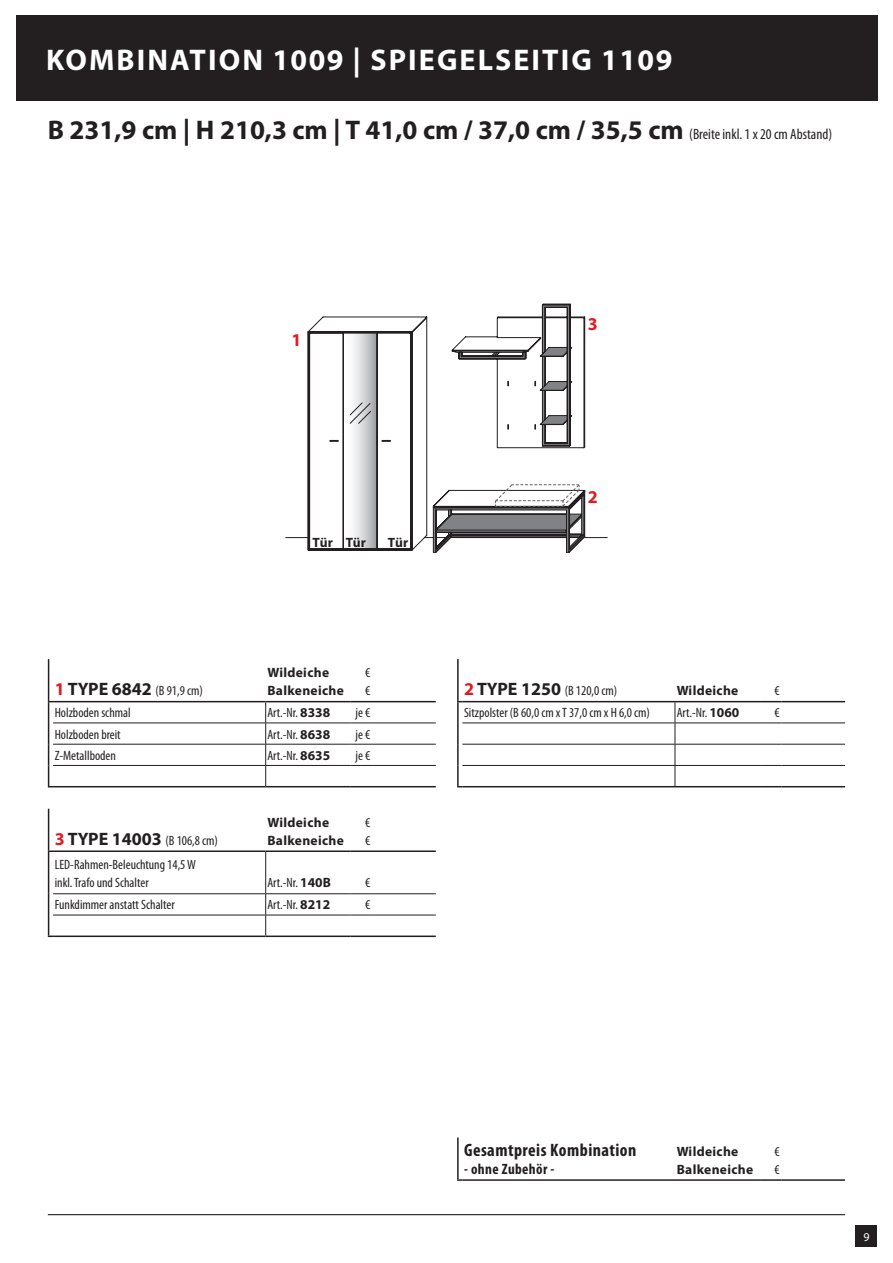
<style>
.page{position:relative;width:893px;height:1263px;background:#fff}
.page>*{position:absolute;margin:0;border:0;box-sizing:border-box;transform-origin:0 0}
.t1{font:700 30px "Myriad Pro";letter-spacing:.07em;color:#fff}
.t2{font:700 27px "Myriad Pro";color:#231f20}
.t3{font:700 condensed 18px "Myriad Pro";letter-spacing:.025em;color:#231f20}
.t4{font:700 18px "Myriad Pro";color:#e21a21}
.t5{font:700 condensed 15px "Myriad Pro";letter-spacing:.025em;color:#231f20}
.t6{font:condensed 13.5px/18px "Myriad Pro";color:#231f20}
.t7{font:700 13.5px/18px "Myriad Pro";letter-spacing:.025em;color:#231f20}
.t8{font:12px "Myriad Pro";color:#fff}
.s1{font-weight:400;font-stretch:condensed;font-size:15px}
.s2{font-weight:700;font-stretch:normal;font-size:18px;color:#e21a21}
.s3{font-weight:700;font-stretch:normal;font-size:18px}
.s4{font-weight:700;font-stretch:normal}
</style>
<div class="page">
<hr style="left:48px;top:1214px;width:797px;height:1px;background:#231f20">
<div style="left:856px;top:1226px;width:21px;height:21px;background:#231f20"></div>
<svg style="left:285px;top:331px;width:323px;height:222px"></svg>
<svg style="left:308px;top:303px;width:278px;height:248px"></svg>
<svg style="left:308px;top:331px;width:105px;height:220px"></svg>
<svg style="left:433px;top:484px;width:152px;height:68px"></svg>
<div style="left:16px;top:16px;width:861px;height:85px;background:#231f20"></div>
<hr style="left:48px;top:659px;width:1px;height:42px;background:#231f20">
<svg style="left:351px;top:723px;width:21px;height:1px"></svg>
<svg style="left:351px;top:744px;width:21px;height:1px"></svg>
<svg style="left:351px;top:765px;width:21px;height:1px"></svg>
<hr style="left:372px;top:765px;width:64px;height:1px;background:#231f20">
<hr style="left:53px;top:701px;width:213px;height:1px;background:#231f20">
<hr style="left:372px;top:723px;width:64px;height:1px;background:#231f20">
<hr style="left:372px;top:744px;width:64px;height:1px;background:#231f20">
<svg style="left:265px;top:702px;width:1px;height:84px"></svg>
<hr style="left:53px;top:765px;width:213px;height:1px;background:#231f20">
<hr style="left:266px;top:765px;width:85px;height:1px;background:#231f20">
<hr style="left:266px;top:701px;width:85px;height:1px;background:#231f20">
<svg style="left:351px;top:701px;width:21px;height:1px"></svg>
<hr style="left:53px;top:723px;width:213px;height:1px;background:#231f20">
<hr style="left:266px;top:723px;width:85px;height:1px;background:#231f20">
<hr style="left:53px;top:744px;width:213px;height:1px;background:#231f20">
<hr style="left:266px;top:744px;width:85px;height:1px;background:#231f20">
<hr style="left:372px;top:701px;width:64px;height:1px;background:#231f20">
<hr style="left:53px;top:786px;width:213px;height:1px;background:#231f20">
<hr style="left:266px;top:786px;width:85px;height:1px;background:#231f20">
<svg style="left:351px;top:786px;width:21px;height:1px"></svg>
<hr style="left:372px;top:786px;width:64px;height:1px;background:#231f20">
<svg style="left:48px;top:701px;width:5px;height:86px"></svg>
<hr style="left:457px;top:659px;width:2px;height:42px;background:#231f20">
<hr style="left:457px;top:702px;width:2px;height:21px;background:#231f20">
<hr style="left:457px;top:723px;width:2px;height:21px;background:#231f20">
<hr style="left:457px;top:744px;width:2px;height:21px;background:#231f20">
<hr style="left:457px;top:765px;width:2px;height:21px;background:#231f20">
<hr style="left:462px;top:701px;width:213px;height:1px;background:#231f20">
<hr style="left:462px;top:723px;width:213px;height:1px;background:#231f20">
<hr style="left:675px;top:723px;width:85px;height:1px;background:#231f20">
<svg style="left:760px;top:723px;width:21px;height:1px"></svg>
<hr style="left:675px;top:744px;width:85px;height:1px;background:#231f20">
<svg style="left:760px;top:744px;width:21px;height:1px"></svg>
<hr style="left:675px;top:765px;width:85px;height:1px;background:#231f20">
<svg style="left:760px;top:765px;width:21px;height:1px"></svg>
<hr style="left:781px;top:723px;width:64px;height:1px;background:#231f20">
<svg style="left:675px;top:702px;width:1px;height:84px"></svg>
<hr style="left:781px;top:744px;width:64px;height:1px;background:#231f20">
<hr style="left:781px;top:765px;width:64px;height:1px;background:#231f20">
<hr style="left:675px;top:701px;width:85px;height:1px;background:#231f20">
<svg style="left:760px;top:701px;width:21px;height:1px"></svg>
<hr style="left:462px;top:744px;width:213px;height:1px;background:#231f20">
<hr style="left:462px;top:765px;width:213px;height:1px;background:#231f20">
<hr style="left:781px;top:701px;width:64px;height:1px;background:#231f20">
<hr style="left:462px;top:786px;width:213px;height:1px;background:#231f20">
<hr style="left:675px;top:786px;width:85px;height:1px;background:#231f20">
<svg style="left:760px;top:786px;width:21px;height:1px"></svg>
<hr style="left:781px;top:786px;width:64px;height:1px;background:#231f20">
<hr style="left:457px;top:1137px;width:2px;height:42px;background:#231f20">
<hr style="left:462px;top:1179px;width:213px;height:2px;background:#231f20">
<hr style="left:675px;top:1179px;width:85px;height:2px;background:#231f20">
<hr style="left:760px;top:1179px;width:21px;height:2px;background:#231f20">
<hr style="left:781px;top:1179px;width:64px;height:2px;background:#231f20">
<hr style="left:48px;top:809px;width:1px;height:41px;background:#231f20">
<hr style="left:372px;top:893px;width:64px;height:1px;background:#231f20">
<hr style="left:266px;top:893px;width:85px;height:1px;background:#231f20">
<svg style="left:351px;top:893px;width:21px;height:1px"></svg>
<hr style="left:266px;top:915px;width:85px;height:1px;background:#231f20">
<svg style="left:351px;top:915px;width:21px;height:1px"></svg>
<hr style="left:53px;top:850px;width:213px;height:2px;background:#231f20">
<svg style="left:265px;top:894px;width:1px;height:41px"></svg>
<hr style="left:372px;top:915px;width:64px;height:1px;background:#231f20">
<hr style="left:265px;top:852px;width:1px;height:41px;background:#231f20">
<hr style="left:266px;top:850px;width:85px;height:2px;background:#231f20">
<hr style="left:351px;top:850px;width:21px;height:2px;background:#231f20">
<hr style="left:53px;top:893px;width:213px;height:1px;background:#231f20">
<hr style="left:53px;top:915px;width:213px;height:1px;background:#231f20">
<hr style="left:372px;top:850px;width:64px;height:2px;background:#231f20">
<hr style="left:53px;top:935px;width:213px;height:2px;background:#231f20">
<hr style="left:266px;top:935px;width:85px;height:2px;background:#231f20">
<hr style="left:351px;top:935px;width:21px;height:2px;background:#231f20">
<hr style="left:372px;top:935px;width:64px;height:2px;background:#231f20">
<hr style="left:48px;top:852px;width:1px;height:42px;background:#231f20">
<svg style="left:48px;top:894px;width:5px;height:43px"></svg>
<h1 class="t1" style="left:46px;top:40px;width:628px">KOMBINATION 1009 | SPIEGELSEITIG 1109</h1>
<h2 class="t2" style="left:48px;top:113px;width:786px">B 231,9 cm | H 210,3 cm | T 41,0 cm / 37,0 cm / 35,5 cm <span class="s1">(Breite inkl. 1 x 20 cm Abstand)</span></h2>
<h3 class="t4" style="left:291px;top:328px;width:11px">1</h3>
<h3 class="t4" style="left:588px;top:312px;width:11px">3</h3>
<p class="t6" style="left:55px;top:682px;width:150px"><span class="s2">1</span> <span class="s3">TYPE 6842</span> (B 91,9 cm)</p>
<p class="t7" style="left:313px;top:533px;width:55px">Tür Tür</p>
<p class="t7" style="left:388px;top:533px;width:22px">Tür</p>
<p class="t7" style="left:267px;top:663px;width:78px">Wildeiche<br>Balkeneiche</p>
<p class="t6" style="left:365px;top:664px;width:7px">€ €</p>
<p class="t6" style="left:55px;top:704px;width:77px">Holzboden schmal</p>
<p class="t6" style="left:267px;top:704px;width:64px">Art.-Nr. <span class="s4">8338</span></p>
<p class="t6" style="left:356px;top:704px;width:16px">je €</p>
<p class="t6" style="left:55px;top:725px;width:67px">Holzboden breit</p>
<p class="t6" style="left:267px;top:725px;width:64px">Art.-Nr. <span class="s4">8638</span></p>
<p class="t6" style="left:356px;top:725px;width:16px">je €</p>
<p class="t6" style="left:55px;top:746px;width:63px">Z-Metallboden</p>
<p class="t6" style="left:267px;top:746px;width:64px">Art.-Nr. <span class="s4">8635</span></p>
<p class="t6" style="left:356px;top:746px;width:16px">je €</p>
<p class="t6" style="left:55px;top:831px;width:165px"><span class="s2">3</span> <span class="s3">TYPE 14003</span> (B 106,8 cm)</p>
<p class="t6" style="left:55px;top:855px;width:143px">LED-Rahmen-Beleuchtung 14,5 W inkl. Trafo und Schalter</p>
<p class="t7" style="left:267px;top:813px;width:78px">Wildeiche<br>Balkeneiche</p>
<p class="t6" style="left:365px;top:813px;width:7px">€ €</p>
<p class="t6" style="left:267px;top:873px;width:65px">Art.-Nr. <span class="s4">140B</span></p>
<p class="t6" style="left:365px;top:873px;width:7px">€</p>
<p class="t6" style="left:55px;top:896px;width:121px">Funkdimmer anstatt Schalter</p>
<p class="t6" style="left:267px;top:896px;width:64px">Art.-Nr. <span class="s4">8212</span></p>
<p class="t6" style="left:365px;top:896px;width:7px">€</p>
<h3 class="t4" style="left:588px;top:486px;width:11px">2</h3>
<p class="t6" style="left:464px;top:682px;width:155px"><span class="s2">2</span> <span class="s3">TYPE 1250</span> (B 120,0 cm)</p>
<p class="t7" style="left:677px;top:681px;width:63px">Wildeiche</p>
<p class="t6" style="left:774px;top:682px;width:7px">€</p>
<p class="t6" style="left:464px;top:704px;width:187px">Sitzpolster (B 60,0 cm x T 37,0 cm x H 6,0 cm)</p>
<p class="t6" style="left:677px;top:704px;width:64px">Art.-Nr. <span class="s4">1060</span></p>
<p class="t6" style="left:774px;top:704px;width:7px">€</p>
<h3 class="t3" style="left:464px;top:1138px;width:174px">Gesamtpreis Kombination</h3>
<p class="t5" style="left:464px;top:1159px;width:92px">- ohne Zubehör -</p>
<p class="t7" style="left:677px;top:1142px;width:78px">Wildeiche<br>Balkeneiche</p>
<p class="t6" style="left:774px;top:1142px;width:7px">€ €</p>
<p class="t8" style="left:863px;top:1229px;width:8px">9</p>
</div>
